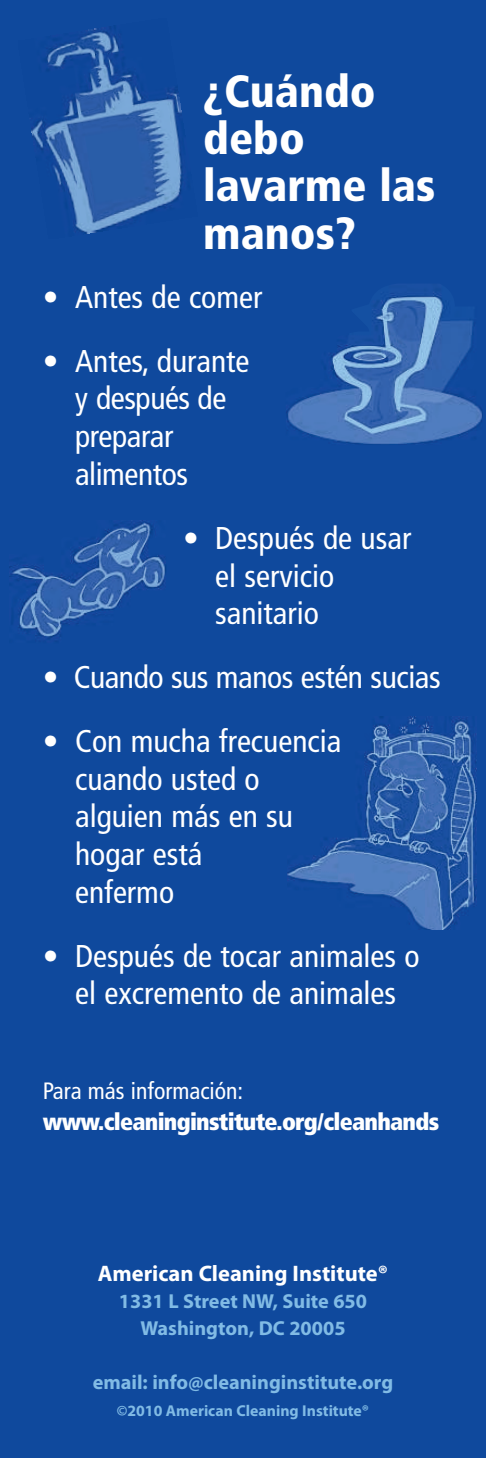
<style>
.page{position:relative;width:486px;height:1458px;background:#0f499d}
.page>*{position:absolute;margin:0;border:0;box-sizing:border-box;transform-origin:0 0}
.t1{font:900 condensed 45px/47.2px "Frutiger";color:#fff}
.t2{font:condensed 31.5px/37.8px "Frutiger";color:#fff}
.t3{font:900 condensed 23.62px "Frutiger";letter-spacing:-.03em;color:#fff}
.t4{font:condensed 23.62px "Frutiger";color:#fff}
.t5{font:700 22.5px "Myriad Pro";color:#fff}
.t6{font:700 20.25px/27px "Myriad Pro";color:#81bbe5;text-align:center}
.t7{font:700 15.75px "Myriad Pro";color:#81bbe5}
</style>
<div class="page">
<img style="left:288px;top:717px;width:189px;height:212px">
<img style="left:286px;top:284px;width:197px;height:161px">
<img style="left:9px;top:520px;width:157px;height:119px">
<img style="left:30px;top:25px;width:153px;height:209px">
<h1 class="t1" style="left:203px;top:71px;width:234px">¿Cuándo debo lavarme las manos?</h1>
<p class="t2" style="left:43px;top:281px;width:221px">• Antes de comer</p>
<p class="t2" style="left:75px;top:344px;width:176px;text-indent:-32px">• Antes, durante y después de preparar alimentos</p>
<p class="t2" style="left:215px;top:521px;width:198px;text-indent:-32px">• Después de usar el servicio sanitario</p>
<p class="t2" style="left:43px;top:661px;width:399px">• Cuando sus manos estén sucias</p>
<p class="t2" style="left:75px;top:724px;width:268px;text-indent:-32px">• Con mucha frecuencia cuando usted o alguien más en su hogar está<br>enfermo</p>
<p class="t2" style="left:43px;top:939px;width:378px;text-align:center">• Después de tocar animales o el excremento de animales</p>
<p class="t4" style="left:43px;top:1081px;width:202px">Para más información:</p>
<p class="t3" style="left:43px;top:1112px;width:398px">www.cleaninginstitute.org/cleanhands</p>
<p class="t5" style="left:98px;top:1265px;width:292px">American Cleaning Institute®</p>
<p class="t6" style="left:119px;top:1290px;width:250px">1331 L Street NW, Suite 650<br>Washington, DC 20005</p>
<p class="t6" style="left:93px;top:1371px;width:302px">email: info@cleaninginstitute.org</p>
<p class="t7" style="left:117px;top:1405px;width:254px">©2010 American Cleaning Institute®</p>
</div>
